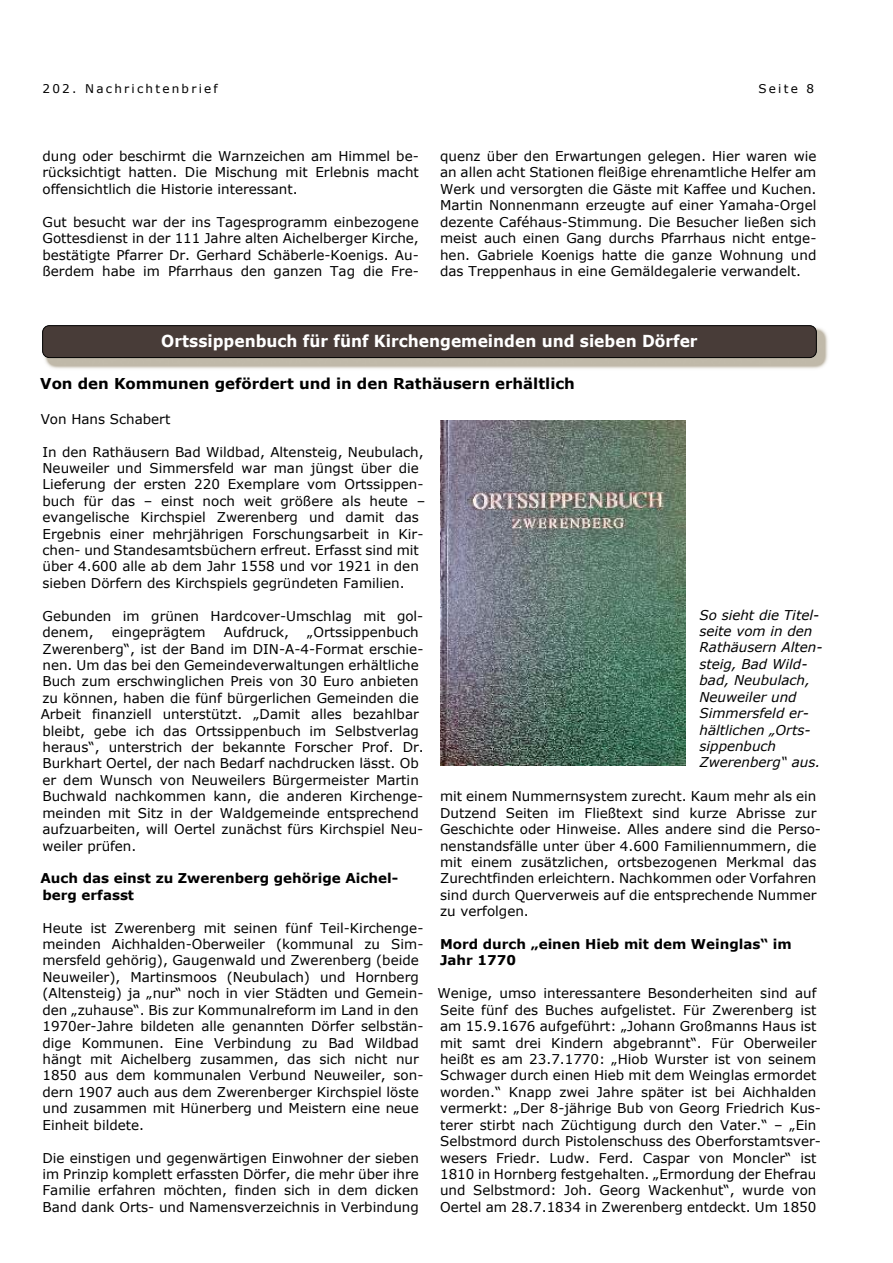
<style>
.page{position:relative;width:893px;height:1263px;background:#fff}
.page>*{position:absolute;margin:0;border:0;box-sizing:border-box;transform-origin:0 0}
.t1{font:700 16.5px "Verdana";color:#fff;scale:.94 1}
.t2{font:700 15px "Verdana";color:#000}
.t3{font:13.5px/16.4px "Verdana";color:#000}
.t4{font:italic 13.5px/16.4px "Verdana";color:#000}
.t5{font:700 13.5px/16.4px "Verdana";color:#000}
.t6{font:12px "Verdana";letter-spacing:.185em;color:#000}
</style>
<div class="page">
<img style="left:43px;top:326px;width:785px;height:43px">
<div style="left:43px;top:326px;width:773px;height:32px;background:#483c38;border:1px solid #000;border-radius:7px"></div>
<img style="left:440px;top:420px;width:245px;height:345px">
<p class="t6" style="left:43px;top:84px;width:177px">202. Nachrichtenbrief</p>
<p class="t6" style="left:758px;top:84px;width:57px">Seite 8</p>
<p class="t3" style="left:43px;top:149px;width:378px;text-align:justify">dung oder beschirmt die Warnzeichen am Himmel be&shy;rücksichtigt hatten. Die Mischung mit Erlebnis macht offensichtlich die Historie interessant.</p>
<p class="t3" style="left:43px;top:215px;width:378px;text-align:justify">Gut besucht war der ins Tagesprogramm einbezogene Gottesdienst in der 111 Jahre alten Aichelberger Kirche, bestätigte Pfarrer Dr. Gerhard Schäberle-Koenigs. Au&shy;ßerdem habe im Pfarrhaus den ganzen Tag die Fre-</p>
<p class="t3" style="left:440px;top:149px;width:378px;text-align:justify">quenz über den Erwartungen gelegen. Hier waren wie an allen acht Stationen fleißige ehrenamtliche Helfer am Werk und versorgten die Gäste mit Kaffee und Kuchen.<br>Martin Nonnenmann erzeugte auf einer Yamaha-Orgel dezente Caféhaus-Stimmung. Die Besucher ließen sich meist auch einen Gang durchs Pfarrhaus nicht entge&shy;hen. Gabriele Koenigs hatte die ganze Wohnung und das Treppenhaus in eine Gemäldegalerie verwandelt.</p>
<p class="t1" style="left:161px;top:334px;width:572px">Ortssippenbuch für fünf Kirchengemeinden und sieben Dörfer</p>
<p class="t2" style="left:40px;top:378px;width:536px">Von den Kommunen gefördert und in den Rathäusern erhältlich</p>
<p class="t3" style="left:41px;top:412px;width:131px">Von Hans Schabert</p>
<p class="t3" style="left:43px;top:445px;width:384px">In den Rathäusern Bad Wildbad, Altensteig, Neubulach, Neuweiler und Simmersfeld war man jüngst über die Lieferung der ersten 220 Exemplare vom Ortssippen&shy;buch für das – einst noch weit größere als heute – evangelische Kirchspiel Zwerenberg und damit das Ergebnis einer mehrjährigen Forschungsarbeit in Kir&shy;chen- und Standesamtsbüchern erfreut. Erfasst sind mit über 4.600 alle ab dem Jahr 1558 und vor 1921 in den sieben Dörfern des Kirchspiels gegründeten Familien.</p>
<p class="t3" style="left:43px;top:609px;width:382px">Gebunden im grünen Hardcover-Umschlag mit gol&shy;denem,</p>
<p class="t3" style="left:112px;top:625px;width:95px">eingeprägtem</p>
<p class="t3" style="left:224px;top:625px;width:67px">Aufdruck,</p>
<p class="t3" style="left:41px;top:625px;width:385px;text-indent:267px">„Ortssippenbuch Zwerenberg“, ist der Band im DIN-A-4-Format erschie&shy;nen. Um das bei den Gemeindeverwaltungen erhältliche Buch zum erschwinglichen Preis von 30 Euro anbieten zu können, haben die fünf bürgerlichen Gemeinden die Arbeit finanziell unterstützt. „Damit alles bezahlbar bleibt, gebe ich das Ortssippenbuch im Selbstverlag heraus“, unterstrich der bekannte Forscher Prof. Dr.<br>Burkhart Oertel, der nach Bedarf nachdrucken lässt. Ob er dem Wunsch von Neuweilers Bürgermeister Martin Buchwald nachkommen kann, die anderen Kirchenge&shy;meinden mit Sitz in der Waldgemeinde entsprechend aufzuarbeiten, will Oertel zunächst fürs Kirchspiel Neu&shy;weiler prüfen.</p>
<p class="t5" style="left:40px;top:871px;width:359px">Auch das einst zu Zwerenberg gehörige Aichel&shy;berg erfasst</p>
<p class="t3" style="left:43px;top:921px;width:382px">Heute ist Zwerenberg mit seinen fünf Teil-Kirchenge&shy;meinden Aichhalden-Oberweiler (kommunal zu Sim&shy;mersfeld gehörig), Gaugenwald und Zwerenberg (beide Neuweiler), Martinsmoos (Neubulach) und Hornberg (Altensteig) ja „nur“ noch in vier Städten und Gemein&shy;den „zuhause“. Bis zur Kommunalreform im Land in den 1970er-Jahre bildeten alle genannten Dörfer selbstän&shy;dige Kommunen. Eine Verbindung zu Bad Wildbad hängt mit Aichelberg zusammen, das sich nicht nur 1850 aus dem kommunalen Verbund Neuweiler, son&shy;dern 1907 auch aus dem Zwerenberger Kirchspiel löste und zusammen mit Hünerberg und Meistern eine neue Einheit bildete.</p>
<p class="t3" style="left:43px;top:1150px;width:378px;text-align:justify">Die einstigen und gegenwärtigen Einwohner der sieben im Prinzip komplett erfassten Dörfer, die mehr über ihre Familie erfahren möchten, finden sich in dem dicken Band dank Orts- und Namensverzeichnis in Verbindung</p>
<p class="t4" style="left:699px;top:608px;width:125px">So sieht die Titel&shy;seite vom in den<br>Rathäusern Alten&shy;steig, Bad Wild&shy;bad, Neubulach,<br>Neuweiler und<br>Simmersfeld er&shy;hältlichen „Orts&shy;sippenbuch<br>Zwerenberg“ aus.</p>
<p class="t3" style="left:440px;top:789px;width:382px">mit einem Nummernsystem zurecht. Kaum mehr als ein Dutzend Seiten im Fließtext sind kurze Abrisse zur Geschichte oder Hinweise. Alles andere sind die Perso&shy;nenstandsfälle unter über 4.600 Familiennummern, die mit einem zusätzlichen, ortsbezogenen Merkmal das Zurechtfinden erleichtern. Nachkommen oder Vorfahren sind durch Querverweis auf die entsprechende Nummer zu verfolgen.</p>
<p class="t5" style="left:440px;top:937px;width:353px">Mord durch „einen Hieb mit dem Weinglas“ im<br>Jahr 1770</p>
<p class="t3" style="left:437px;top:986px;width:385px">Wenige, umso interessantere Besonderheiten sind auf Seite fünf des Buches aufgelistet. Für Zwerenberg ist am 15.9.1676 aufgeführt: „Johann Großmanns Haus ist mit samt drei Kindern abgebrannt“. Für Oberweiler heißt es am 23.7.1770: „Hiob Wurster ist von seinem Schwager durch einen Hieb mit dem Weinglas ermordet worden.“ Knapp zwei Jahre später ist bei Aichhalden vermerkt: „Der 8-jährige Bub von Georg Friedrich Kus&shy;terer stirbt nach Züchtigung durch den Vater.“ – „Ein Selbstmord durch Pistolenschuss des Oberforstamtsver&shy;wesers Friedr. Ludw. Ferd. Caspar von Moncler“ ist 1810 in Hornberg festgehalten. „Ermordung der Ehefrau und Selbstmord: Joh. Georg Wackenhut“, wurde von Oertel am 28.7.1834 in Zwerenberg entdeckt. Um 1850</p>
</div>
